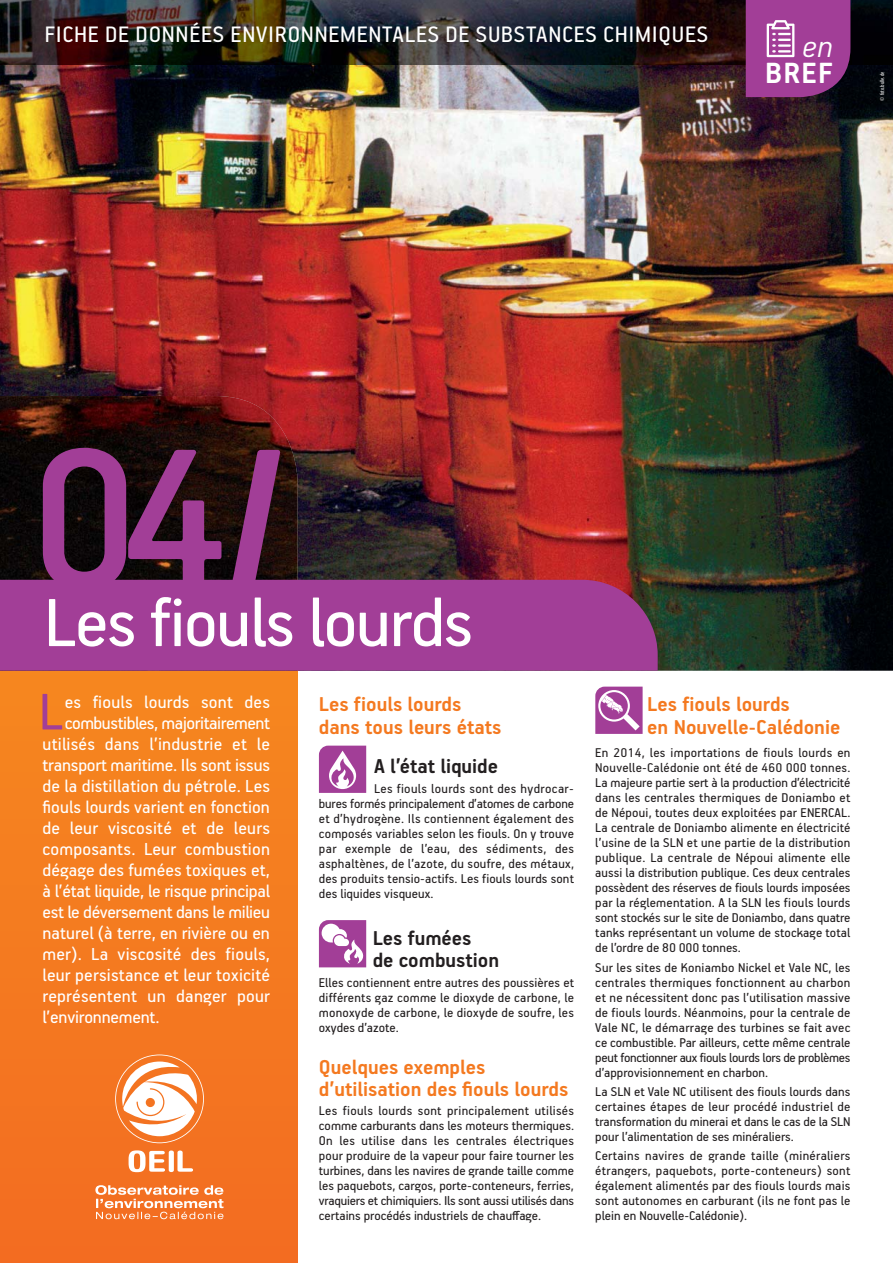
<style>
.page{position:relative;width:893px;height:1263px;background:#fff}
.page>*{position:absolute;margin:0;border:0;box-sizing:border-box;transform-origin:0 0}
.t1{font:500 225.3px "PF Handbook Pro";color:#a23e97}
.t2{font:76.2px "PF Handbook Pro";letter-spacing:-.02em;color:#fff}
.t3{font:57.6px "PF Handbook Pro";color:#a23e97}
.t4{font:italic 300 34.5px "PF Handbook Pro";color:#fff}
.t5{font:700 32.85px "PF Handbook Pro";color:#fff}
.t6{font:25.05px "PF Handbook Pro";letter-spacing:.03em;color:#fff}
.t7{font:700 22.5px/22.5px "PF Handbook Pro";color:#f47920}
.t8{font:700 22.5px/22.5px "PF Handbook Pro";color:#231f20}
.t9{font:19.5px "PF Handbook Pro";letter-spacing:.005em;color:#fff}
.t10{font:19.5px "PF Handbook Pro";letter-spacing:-.025em;color:#fff}
.t11{font:19.5px "PF Handbook Pro";letter-spacing:-.02em;color:#fff}
.t12{font:14.25px/15px "PF Handbook Pro";color:#231f20;text-align:justify}
.t13{font:condensed 6px "Myriad Pro";color:#fff}
.s1{font-style:italic}
</style>
<div class="page">
<img style="left:0;top:64px;width:893px;height:607px">
<div style="left:0;top:671px;width:298px;height:592px;background:linear-gradient(to right,#f47a20,#f47a20)"></div>
<img style="left:0;top:396px;width:298px;height:184px">
<img style="left:0;top:0;width:893px;height:64px">
<svg style="left:319px;top:746px;width:47px;height:47px"></svg>
<svg style="left:319px;top:920px;width:47px;height:47px"></svg>
<div style="left:0;top:580px;width:658px;height:91px;background:#a23e97"></div>
<svg style="left:746px;top:0;width:104px;height:97px;background:#9f4495"></svg>
<svg style="left:595px;top:687px;width:47px;height:47px;background:#b567ad"></svg>
<svg style="left:95px;top:1185px;width:128px;height:34px;background:#f69760"></svg>
<svg style="left:129px;top:1150px;width:64px;height:22px"></svg>
<svg style="left:115px;top:1055px;width:89px;height:88px"></svg>
<h3 class="t6" style="left:45px;top:19px;width:665px">FICHE DE DONNÉES ENVIRONNEMENTALES DE SUBSTANCES CHIMIQUES</h3>
<h3 class="t4" style="left:802px;top:25px;width:32px">en</h3>
<h3 class="t5" style="left:765px;top:53px;width:69px">BREF</h3>
<p class="t13" style="left:880px;top:101px;width:31px;rotate:-90deg">© foto.bulle.de</p>
<h1 class="t1" style="left:30px;top:379px;width:252px">04<span class="s1">I</span></h1>
<h2 class="t2" style="left:44px;top:575px;width:431px">Les fiouls lourds</h2>
<h3 class="t3" style="left:39px;top:676px;width:26px">L</h3>
<h3 class="t9" style="left:65px;top:690px;width:207px">es fiouls lourds sont des</h3>
<h3 class="t10" style="left:65px;top:711px;width:207px">combustibles, majori tai rement</h3>
<h3 class="t9" style="left:43px;top:732px;width:229px">utilisés dans l’industrie et le</h3>
<h3 class="t9" style="left:43px;top:753px;width:229px">transport maritime. Ils sont issus</h3>
<h3 class="t9" style="left:43px;top:774px;width:229px">de la distillation du pétrole. Les</h3>
<h3 class="t9" style="left:43px;top:795px;width:229px">fiouls lourds varient en fonction</h3>
<h3 class="t9" style="left:43px;top:816px;width:229px">de leur viscosité et de leurs</h3>
<h3 class="t9" style="left:43px;top:837px;width:229px">composants. Leur combustion</h3>
<h3 class="t9" style="left:43px;top:858px;width:229px">dégage des fumées toxiques et,</h3>
<h3 class="t9" style="left:43px;top:879px;width:229px">à l’état liquide, le risque principal</h3>
<h3 class="t11" style="left:43px;top:900px;width:229px">est le déversement dans le milieu</h3>
<h3 class="t9" style="left:43px;top:921px;width:229px">naturel (à terre, en rivière ou en</h3>
<h3 class="t9" style="left:43px;top:942px;width:229px">mer). La viscosité des fiouls,</h3>
<h3 class="t9" style="left:43px;top:963px;width:229px">leur persistance et leur toxicité</h3>
<h3 class="t9" style="left:43px;top:984px;width:229px">représentent un danger pour</h3>
<h3 class="t9" style="left:43px;top:1005px;width:118px">l’environnement.</h3>
<h3 class="t7" style="left:319px;top:692px;width:184px">Les fiouls lourds dans tous leurs états</h3>
<h3 class="t8" style="left:374px;top:754px;width:126px">A l’état liquide</h3>
<p class="t12" style="left:319px;top:780px;width:257px;text-indent:55px">Les fiouls lourds sont des hydro car&shy;bures formés principalement d’atomes de carbone et d’hydrogène. Ils contiennent également des composés variables selon les fiouls. On y trouve par exemple de l’eau, des sédiments, des asphaltènes, de l’azote, du soufre, des métaux, des produits tensio-actifs. Les fiouls lourds sont des liquides visqueux.</p>
<h3 class="t8" style="left:373px;top:926px;width:128px">Les fumées<br>de combustion</h3>
<p class="t12" style="left:319px;top:974px;width:257px">Elles contiennent entre autres des poussières et différents gaz comme le dioxyde de carbone, le monoxyde de carbone, le dioxyde de soufre, les oxydes d’azote.</p>
<h3 class="t7" style="left:319px;top:1055px;width:251px">Quelques exemples d’utilisation des fiouls lourds</h3>
<p class="t12" style="left:319px;top:1103px;width:257px">Les fiouls lourds sont principalement utilisés comme carburants dans les moteurs thermiques.<br>On les utilise dans les centrales électriques pour produire de la vapeur pour faire tourner les turbines, dans les navires de grande taille comme les paquebots, cargos, porte-conteneurs, ferries, vraquiers et chimiquiers. Ils sont aussi utilisés dans certains procédés industriels de chauffage.</p>
<h3 class="t7" style="left:647px;top:692px;width:195px">Les fiouls lourds<br>en Nouvelle-Calédonie</h3>
<p class="t12" style="left:595px;top:745px;width:257px">En 2014, les importations de fiouls lourds en Nouvelle-Calédonie ont été de 460 000 tonnes.<br>La majeure partie sert à la production d’électricité dans les centrales thermiques de Doniambo et de Népoui, toutes deux exploitées par ENERCAL.<br>La centrale de Doniambo alimente en électricité l’usine de la SLN et une partie de la distribution publique. La centrale de Népoui alimente elle aussi la distribution publique. Ces deux centrales possèdent des réserves de fiouls lourds imposées par la réglementation. A la SLN les fiouls lourds sont stockés sur le site de Doniambo, dans quatre tanks représentant un volume de stockage total de l’ordre de 80 000 tonnes.</p>
<p class="t12" style="left:595px;top:959px;width:257px">Sur les sites de Koniambo Nickel et Vale NC, les centrales thermiques fonctionnent au charbon et ne nécessitent donc pas l’utilisation massive de fiouls lourds. Néanmoins, pour la centrale de Vale NC, le démarrage des turbines se fait avec ce combustible. Par ailleurs, cette même centrale peut fonctionner aux fiouls lourds lors de problèmes d’approvisionnement en charbon.</p>
<p class="t12" style="left:595px;top:1083px;width:257px">La SLN et Vale NC utilisent des fiouls lourds dans certaines étapes de leur procédé industriel de transformation du minerai et dans le cas de la SLN pour l’alimentation de ses minéraliers.</p>
<p class="t12" style="left:595px;top:1148px;width:257px">Certains navires de grande taille (minéraliers étrangers, paquebots, porte-conteneurs) sont également alimentés par des fiouls lourds mais sont autonomes en carburant (ils ne font pas le plein en Nouvelle-Calédonie).</p>
</div>
